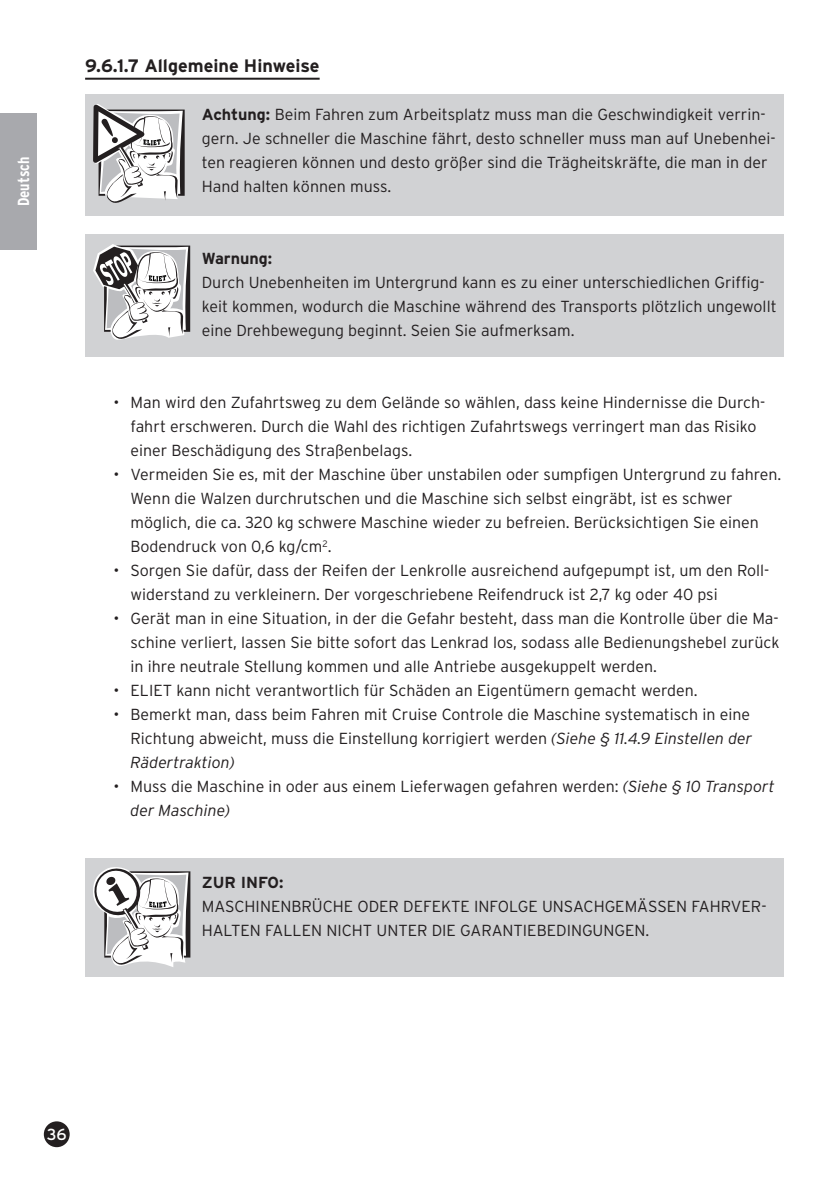
<style>
.page{position:relative;width:840px;height:1191px;background:#fff}
.page>*{position:absolute;margin:0;border:0;box-sizing:border-box;transform-origin:0 0}
.t1{font:700 18px "Interstate";color:#231f20}
.t2{font:300 16px/24px "Interstate";color:#231f20}
.t3{font:700 16px "Interstate";color:#231f20}
.t4{font:700 condensed 16px "Interstate";color:#fff}
.t5{font:16px "Interstate";color:#fff}
.s1{font-weight:700}
.s2{font-style:italic}
</style>
<div class="page">
<div style="left:85px;top:857px;width:697px;height:119px;background:#d1d2d4"></div>
<svg style="left:93px;top:867px;width:97px;height:100px"></svg>
<div style="left:45px;top:1122px;width:24px;height:24px;background:#231f20;border-radius:50%"></div>
<div style="left:44px;top:1121px;width:26px;height:26px;border:2px solid #231f20;border-radius:50%"></div>
<div style="left:0;top:113px;width:37px;height:136px;background:#a8a9ad"></div>
<div style="left:85px;top:234px;width:697px;height:123px;background:#d1d2d4"></div>
<svg style="left:93px;top:244px;width:97px;height:96px"></svg>
<div style="left:85px;top:95px;width:697px;height:121px;background:#d1d2d4"></div>
<svg style="left:93px;top:104px;width:91px;height:99px"></svg>
<hr style="left:85px;top:78px;width:234px;height:2px;background:#231f20">
<p class="t4" style="left:18px;top:206px;width:51px;rotate:-90deg">Deutsch</p>
<p class="t1" style="left:85px;top:59px;width:236px">9.6.1.7 Allgemeine Hinweise</p>
<p class="t2" style="left:202px;top:104px;width:575px"><span class="s1">Achtung:</span> Beim Fahren zum Arbeitsplatz muss man die Geschwindigkeit verrin&shy;gern. Je schneller die Maschine fährt, desto schneller muss man auf Unebenhei&shy;ten reagieren können und desto größer sind die Trägheitskräfte, die man in der Hand halten können muss.</p>
<p class="t3" style="left:202px;top:252px;width:72px">Warnung:</p>
<p class="t2" style="left:202px;top:272px;width:576px">Durch Unebenheiten im Untergrund kann es zu einer unterschiedlichen Griffig&shy;keit kommen, wodurch die Maschine während des Transports plötzlich ungewollt eine Drehbewegung beginnt. Seien Sie aufmerksam.</p>
<p class="t2" style="left:130px;top:392px;width:636px;text-indent:-17px">• Man wird den Zufahrtsweg zu dem Gelände so wählen, dass keine Hindernisse die Durch&shy;fahrt erschweren. Durch die Wahl des richtigen Zufahrtswegs verringert man das Risiko einer Beschädigung des Straßenbelags.</p>
<p class="t2" style="left:130px;top:464px;width:652px;text-indent:-17px">• Vermeiden Sie es, mit der Maschine über unstabilen oder sumpfigen Untergrund zu fahren.<br>Wenn die Walzen durchrutschen und die Maschine sich selbst eingräbt, ist es schwer möglich, die ca. 320 kg schwere Maschine wieder zu befreien. Berücksichtigen Sie einen Bodendruck von 0,6 kg/cm<sup>2</sup>.</p>
<p class="t2" style="left:130px;top:560px;width:640px;text-indent:-17px">• Sorgen Sie dafür, dass der Reifen der Lenkrolle ausreichend aufgepumpt ist, um den Roll&shy;widerstand zu verkleinern. Der vorgeschriebene Reifendruck ist 2,7 kg oder 40 psi</p>
<p class="t2" style="left:130px;top:608px;width:650px;text-align:justify;text-indent:-17px">• Gerät man in eine Situation, in der die Gefahr besteht, dass man die Kontrolle über die Ma&shy;schine verliert, lassen Sie bitte sofort das Lenkrad los, sodass alle Bedienungshebel zurück in ihre neutrale Stellung kommen und alle Antriebe ausgekuppelt werden.</p>
<p class="t2" style="left:113px;top:680px;width:585px">• ELIET kann nicht verantwortlich für Schäden an Eigentümern gemacht werden.</p>
<p class="t2" style="left:130px;top:704px;width:623px;text-indent:-17px">• Bemerkt man, dass beim Fahren mit Cruise Controle die Maschine systematisch in eine<br>Richtung abweicht, muss die Einstellung korrigiert werden <span class="s2">(Siehe § 11.4.9 Einstellen der<br>Rädertraktion)</span></p>
<p class="t2" style="left:130px;top:776px;width:645px;text-indent:-17px">• Muss die Maschine in oder aus einem Lieferwagen gefahren werden: <span class="s2">(Siehe § 10 Transport der Maschine)</span></p>
<p class="t3" style="left:202px;top:876px;width:83px">ZUR INFO:</p>
<p class="t2" style="left:202px;top:896px;width:566px">MASCHINENBRÜCHE ODER DEFEKTE INFOLGE UNSACHGEMÄSSEN FAHRVER-<br>HALTEN FALLEN NICHT UNTER DIE GARANTIEBEDINGUNGEN.</p>
<p class="t5" style="left:47px;top:1125px;width:21px">36</p>
</div>
